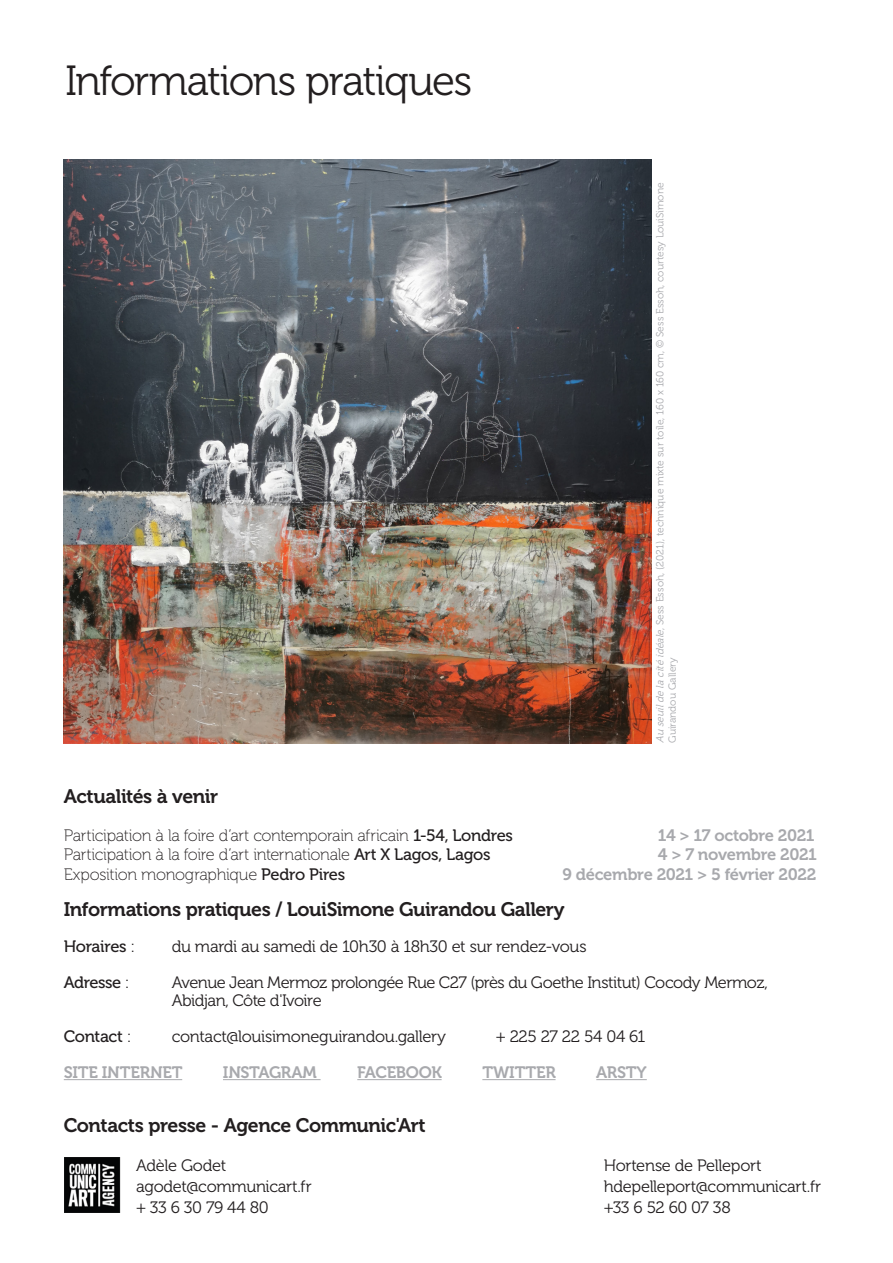
<style>
.page{position:relative;width:893px;height:1263px;background:#fff}
.page>*{position:absolute;margin:0;border:0;box-sizing:border-box;transform-origin:0 0}
.t1{font:42px "Museo 300";letter-spacing:-.035em;color:#231f20}
.t2{font:19.5px "Museo 700";letter-spacing:-.025em;color:#231f20}
.t3{font:16.5px "Museo 300";letter-spacing:-.025em;color:#231f20}
.t4{font:16.5px "Museo 100";letter-spacing:-.025em;color:#231f20}
.t5{font:16.5px "Museo 700";letter-spacing:-.02em;color:#a8a9ad}
.t6{font:16.5px "Museo 500";letter-spacing:-.025em;color:#231f20}
.t7{font:10.35px/12.3px "Museo 300";color:#a8a9ad}
.s1{font-style:italic}
.s2{font-family:"Museo 500"}
.s3{font-family:"Museo 300"}
</style>
<div class="page">
<img style="left:64px;top:1157px;width:56px;height:55px">
<hr style="left:64px;top:1079px;width:118px;height:1px;background:#a8a9ad">
<hr style="left:223px;top:1079px;width:98px;height:1px;background:#a8a9ad">
<hr style="left:357px;top:1079px;width:85px;height:1px;background:#a8a9ad">
<hr style="left:482px;top:1079px;width:74px;height:1px;background:#a8a9ad">
<hr style="left:596px;top:1079px;width:51px;height:1px;background:#a8a9ad">
<img style="left:64px;top:159px;width:587px;height:584px">
<p class="t1" style="left:65px;top:58px;width:409px">Informations pratiques</p>
<p class="t7" style="left:654px;top:743px;width:562px;rotate:-90deg"><span class="s1">Au seuildelacitéidéale</span>, Sess Essoh, (2021), technique mixte sur toile, 160 x 160 cm, © Sess Essoh, courtesy LouiSimone<br>Guirandou Gallery</p>
<p class="t2" style="left:64px;top:786px;width:156px">Actualités à venir</p>
<p class="t4" style="left:64px;top:826px;width:451px">Participation à la foire d’art contemporain africain <span class="s2">1-54, Londres</span></p>
<p class="t5" style="left:658px;top:826px;width:158px">14 &gt; 17 octobre 2021</p>
<p class="t4" style="left:64px;top:846px;width:428px">Participation à la foire d’art internationale <span class="s2">Art X Lagos, Lagos</span></p>
<p class="t5" style="left:658px;top:845px;width:161px">4 &gt; 7 novembre 2021</p>
<p class="t4" style="left:64px;top:865px;width:283px">Exposition monographique <span class="s2">Pedro Pires</span></p>
<p class="t5" style="left:563px;top:865px;width:255px">9 décembre 2021 &gt; 5 février 2022</p>
<p class="t2" style="left:64px;top:898px;width:502px">Informations pratiques / LouiSimone Guirandou Gallery</p>
<p class="t6" style="left:64px;top:937px;width:73px">Horaires <span class="s3">:</span></p>
<p class="t3" style="left:172px;top:937px;width:416px">du mardi au samedi de 10h30 à 18h30 et sur rendez-vous</p>
<p class="t6" style="left:64px;top:973px;width:67px">Adresse <span class="s3">:</span></p>
<p class="t3" style="left:172px;top:973px;width:598px">Avenue Jean Mermoz prolongée Rue C27 (près du Goethe Institut) Cocody Mermoz,</p>
<p class="t3" style="left:172px;top:991px;width:151px">Abidjan, Côte d'Ivoire</p>
<p class="t6" style="left:64px;top:1027px;width:69px">Contact <span class="s3">:</span></p>
<p class="t3" style="left:172px;top:1027px;width:276px">contact@louisimoneguirandou.gallery</p>
<p class="t3" style="left:496px;top:1027px;width:151px">+ 225 27 22 54 04 61</p>
<p class="t5" style="left:64px;top:1063px;width:120px">SITE INTERNET</p>
<p class="t5" style="left:223px;top:1063px;width:95px">INSTAGRAM</p>
<p class="t5" style="left:357px;top:1063px;width:86px">FACEBOOK</p>
<p class="t5" style="left:482px;top:1063px;width:75px">TWITTER</p>
<p class="t5" style="left:596px;top:1063px;width:52px">ARSTY</p>
<p class="t2" style="left:64px;top:1114px;width:364px">Contacts presse - Agence Communic'Art</p>
<p class="t3" style="left:136px;top:1156px;width:92px">Adèle Godet</p>
<p class="t3" style="left:604px;top:1156px;width:159px">Hortense de Pelleport</p>
<p class="t3" style="left:136px;top:1177px;width:177px">agodet@communicart.fr</p>
<p class="t3" style="left:604px;top:1177px;width:219px">hdepelleport@communicart.fr</p>
<p class="t3" style="left:136px;top:1198px;width:134px">+ 33 6 30 79 44 80</p>
<p class="t3" style="left:604px;top:1198px;width:128px">+33 6 52 60 07 38</p>
</div>
